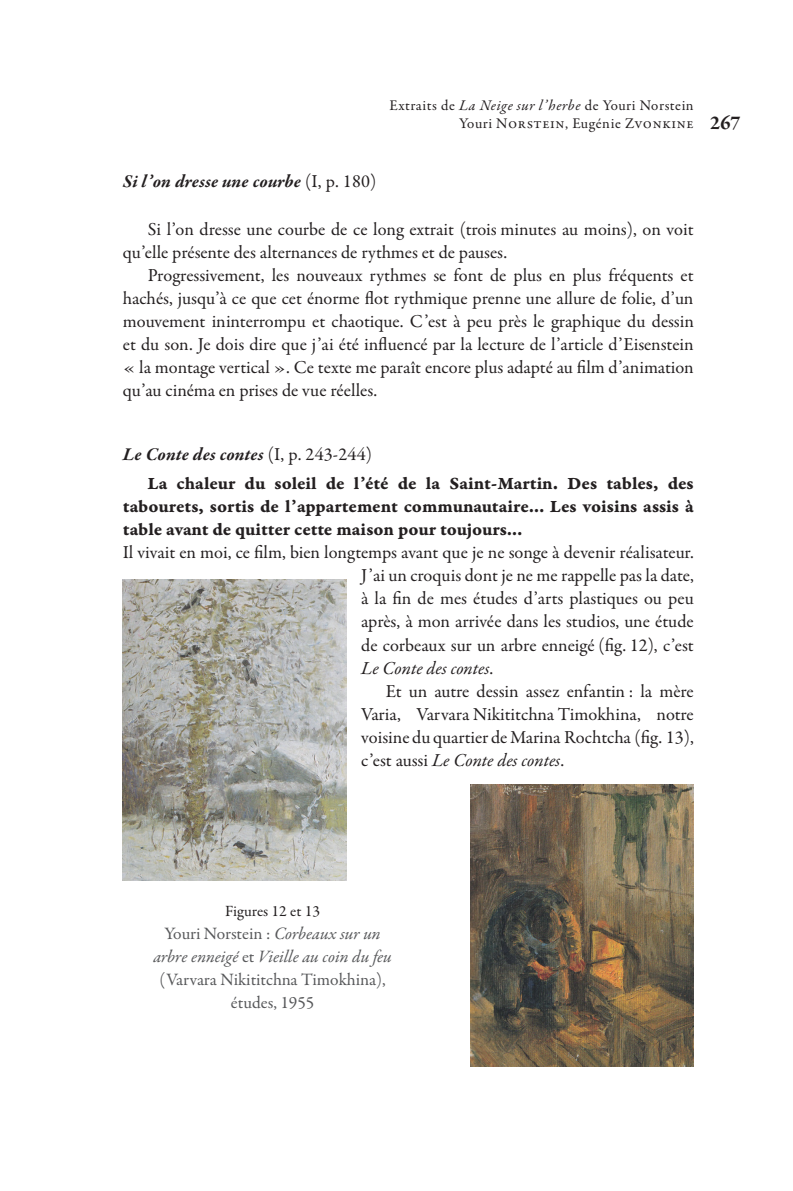
<style>
.page{position:relative;width:793px;height:1191px;background:#fff}
.page>*{position:absolute;margin:0;border:0;box-sizing:border-box;transform-origin:0 0}
.t1{font:18.38px/23.1px "Garamond Premr Pro";letter-spacing:.025em;color:#231f20;text-align:justify}
.t2{font:18.38px/23.1px "Garamond Premr Pro Bd Capt";color:#231f20;text-align:justify}
.t3{font:italic 700 18.38px "Garamond Premr Pro";color:#231f20}
.t4{font:17.5px/23.1px "Garamond Premr Pro";letter-spacing:-.01em;color:#57585a;text-align:center}
.t5{font:15.75px "Garamond Premr Pro";color:#231f20}
.t6{font:14.88px/18.4px "Garamond Premr Pro";letter-spacing:.04em;color:#231f20}
.s1{font-style:italic}
.s2{font-weight:700;font-size:20.12px}
.s3{font-weight:400;font-style:normal}
</style>
<div class="page">
<img style="left:123px;top:579px;width:223px;height:301px">
<img style="left:470px;top:784px;width:223px;height:283px">
<p class="t6" style="left:459px;top:97px;width:283px;text-indent:-70px">Extraits de <span class="s1">La Neige sur l’herbe</span> de Youri Norstein<br>Youri Norstein, Eugénie Zvonkine <span class="s2">267</span></p>
<p class="t3" style="left:123px;top:174px;width:255px">Si l’on dresse une courbe <span class="s3">(I, p. 180)</span></p>
<p class="t1" style="left:123px;top:219px;width:572px;text-indent:25px">Si l’on dresse une courbe de ce long extrait (trois minutes au moins), on voit qu’elle présente des alternances de rythmes et de pauses.</p>
<p class="t1" style="left:123px;top:265px;width:572px;text-indent:25px">Progressivement, les nouveaux rythmes se font de plus en plus fréquents et hachés, jusqu’à ce que cet énorme flot rythmique prenne une allure de folie, d’un mouvement ininterrompu et chaotique. C’est à peu près le graphique du dessin et du son. Je dois dire que j’ai été influencé par la lecture de l’article d’Eisenstein « la montage vertical ». Ce texte me paraît encore plus adapté au film d’animation qu’au cinéma en prises de vue réelles.</p>
<p class="t3" style="left:123px;top:447px;width:251px">Le Conte des contes <span class="s3">(I, p. 243-244)</span></p>
<p class="t2" style="left:123px;top:471px;width:572px;text-indent:25px">La chaleur du soleil de l’été de la Saint-Martin. Des tables, des tabourets, sortis de l’appartement communautaire… Les voisins assis à table avant de quitter cette maison pour toujours…</p>
<p class="t1" style="left:361px;top:542px;width:334px;text-indent:-238px">Il vivait en moi, ce film, bien longtemps avant que je ne songe à devenir réalisateur.<br>J’ai un croquis dont je ne me rappelle pas la date, à la fin de mes études d’arts plastiques ou peu après, à mon arrivée dans les studios, une étude de corbeaux sur un arbre enneigé (fig. 12), c’est <span class="s1">Le Conte des contes</span>.</p>
<p class="t1" style="left:361px;top:681px;width:334px;text-indent:25px">Et un autre dessin assez enfantin : la mère Varia, Varvara Nikititchna Timokhina, notre voisine du quartier de Marina Rochtcha (fig. 13), c’est aussi <span class="s1">Le Conte des contes</span>.</p>
<p class="t5" style="left:225px;top:905px;width:96px">Figures 12 et 13</p>
<p class="t4" style="left:153px;top:924px;width:240px">Youri Norstein : <span class="s1">Corbeaux sur un arbre enneigé</span> et <span class="s1">Vieille au coin du feu </span>(Varvara Nikititchna Timokhina), études, 1955</p>
</div>
